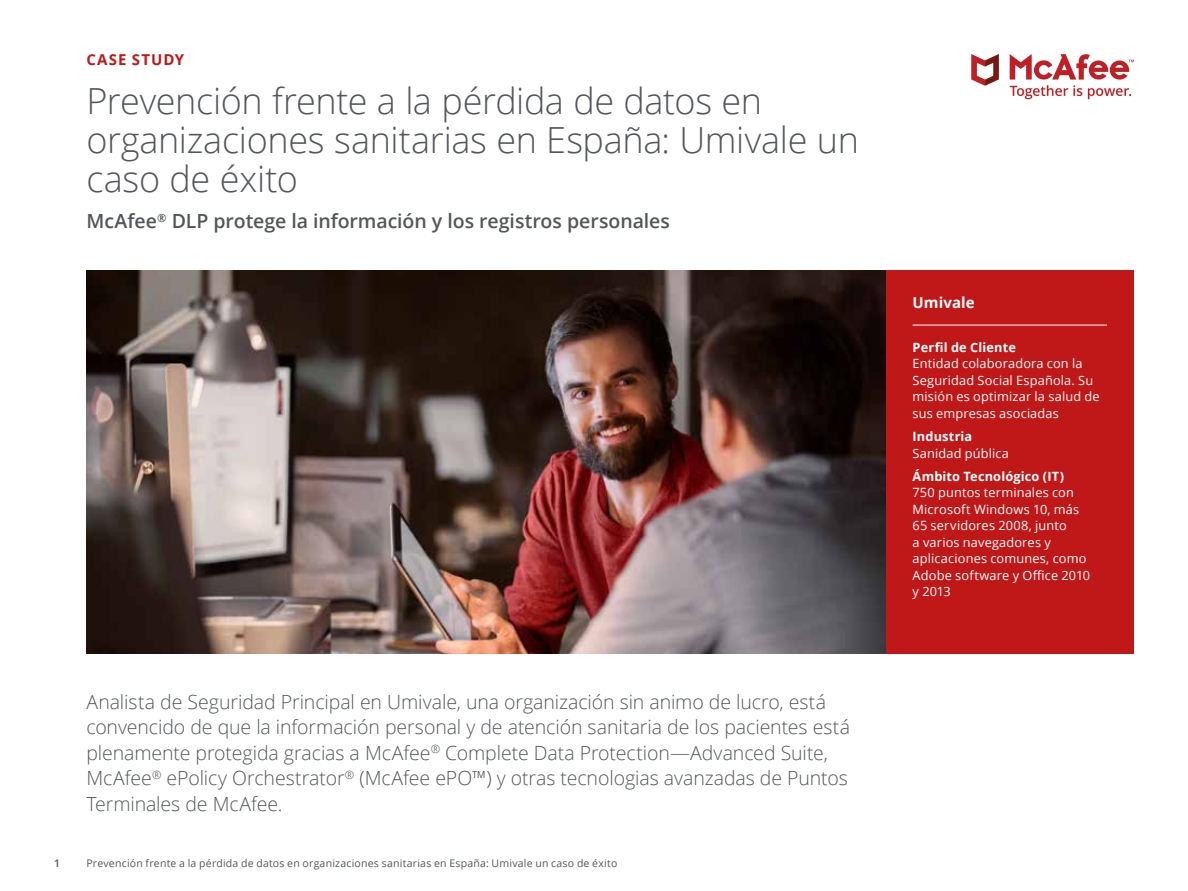
<style>
.page{position:relative;width:1188px;height:891px;background:#fff}
.page>*{position:absolute;margin:0;border:0;box-sizing:border-box;transform-origin:0 0}
.t1{font:300 36px/39px "Open Sans";letter-spacing:-.01em;color:#53565a}
.t2{font:300 19.5px/25.5px "Open Sans";letter-spacing:-.005em;color:#53565a}
.t3{font:600 19.5px "Open Sans";letter-spacing:-.005em;color:#53565a}
.t4{font:700 15px "Open Sans";letter-spacing:.065em;color:#c01818}
.t5{font:700 15px "Open Sans";letter-spacing:.005em;color:#fff}
.t6{font:12.75px/16.5px "Open Sans";letter-spacing:.015em;color:#fff}
.t7{font:700 12.75px "Open Sans";letter-spacing:.015em;color:#fff}
.t8{font:10.5px "Open Sans";letter-spacing:.02em;color:#53565a}
.t9{font:600 10.5px "Open Sans";color:#53565a}
</style>
<div class="page">
<div style="left:886px;top:270px;width:248px;height:383px;background:#c01818"></div>
<hr style="left:913px;top:325px;width:194px;height:1px;background:#fff">
<img style="left:86px;top:270px;width:800px;height:383px">
<svg style="left:971px;top:54px;width:28px;height:32px"></svg>
<svg style="left:1010px;top:54px;width:124px;height:45px"></svg>
<p class="t4" style="left:86px;top:49px;width:99px">CASE STUDY</p>
<h1 class="t1" style="left:86px;top:81px;width:774px">Prevención frente a la pérdida de datos en organizaciones sanitarias en España: Umivale un caso de éxito</h1>
<p class="t3" style="left:86px;top:208px;width:585px">McAfee<sup>®</sup> DLP protege la información y los registros personales</p>
<p class="t2" style="left:86px;top:688px;width:765px">Analista de Seguridad Principal en Umivale, una organización sin animo de lucro, está convencido de que la información personal y de atención sanitaria de los pacientes está plenamente protegida gracias a McAfee<sup>®</sup> Complete Data Protection—Advanced Suite, McAfee<sup>®</sup> ePolicy Orchestrator<sup>®</sup> (McAfee ePO™) y otras tecnologias avanzadas de Puntos Terminales de McAfee.</p>
<p class="t9" style="left:54px;top:856px;width:7px">1</p>
<p class="t8" style="left:86px;top:856px;width:533px">Prevención frente a la pérdida de datos en organizaciones sanitarias en España: Umivale un caso de éxito</p>
<p class="t5" style="left:913px;top:292px;width:64px">Umivale</p>
<p class="t7" style="left:913px;top:338px;width:105px">Perfil de Cliente</p>
<p class="t6" style="left:913px;top:355px;width:189px">Entidad colaboradora con la<br>Seguridad Social Española. Su misión es optimizar la salud de sus empresas asociadas</p>
<p class="t7" style="left:913px;top:428px;width:61px">Industria</p>
<p class="t6" style="left:913px;top:445px;width:98px">Sanidad pública</p>
<p class="t7" style="left:913px;top:467px;width:153px">Ámbito Tecnológico (IT)</p>
<p class="t6" style="left:913px;top:484px;width:179px">750 puntos terminales con<br>Microsoft Windows 10, más<br>65 servidores 2008, junto<br>a varios navegadores y aplicaciones comunes, como<br>Adobe software y Office 2010 y 2013</p>
</div>
